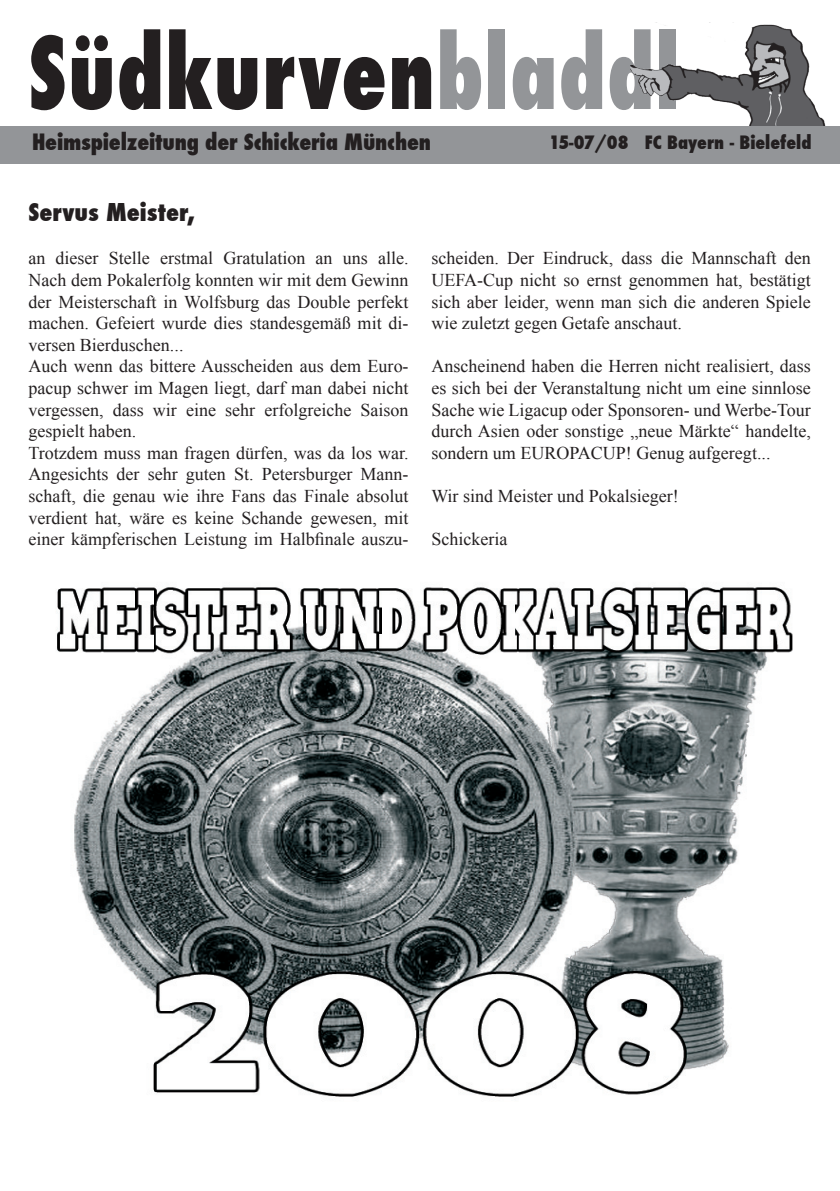
<style>
.page{position:relative;width:840px;height:1191px;background:#fff}
.page>*{position:absolute;margin:0;border:0;box-sizing:border-box;transform-origin:0 0}
.t1{font:800 condensed 96.6px "Futura";letter-spacing:.015em;color:#231f20;scale:.87 1}
.t2{font:800 condensed 24px "Futura";color:#231f20}
.t3{font:800 condensed 22px "Futura";letter-spacing:-.01em;color:#231f20}
.t4{font:18px/21.6px "Times New Roman";color:#231f20;text-align:justify}
.t5{font:800 condensed 18px "Futura";color:#231f20}
.s1{color:#939598}
</style>
<div class="page">
<img style="left:630px;top:22px;width:196px;height:104px">
<div style="left:0;top:126px;width:452px;height:38px;background:#939598"></div>
<div style="left:440px;top:126px;width:371px;height:38px;background:#939598"></div>
<div style="left:811px;top:126px;width:28px;height:38px;background:#939598"></div>
<img style="left:57px;top:587px;width:736px;height:510px">
<p class="t1" style="left:28px;top:7px;width:749px">Südkurven<span class="s1">bladdl</span></p>
<p class="t3" style="left:32px;top:127px;width:400px">Heimspielzeitung der Schickeria München</p>
<p class="t5" style="left:548px;top:130px;width:264px">15-07/08 FC Bayern - Bielefeld</p>
<p class="t2" style="left:28px;top:196px;width:168px">Servus Meister,</p>
<p class="t4" style="left:28px;top:247px;width:381px">an dieser Stelle erstmal Gratulation an uns alle.<br>Nach dem Pokalerfolg konnten wir mit dem Gewinn der Meisterschaft in Wolfsburg das Double perfekt machen. Gefeiert wurde dies standesgemäß mit di&shy;versen Bierduschen...</p>
<p class="t4" style="left:28px;top:355px;width:381px">Auch wenn das bittere Ausscheiden aus dem Euro&shy;pacup schwer im Magen liegt, darf man dabei nicht vergessen, dass wir eine sehr erfolgreiche Saison gespielt haben.</p>
<p class="t4" style="left:28px;top:441px;width:381px">Trotzdem muss man fragen dürfen, was da los war.<br>Angesichts der sehr guten St. Petersburger Mann&shy;schaft, die genau wie ihre Fans das Finale absolut verdient hat, wäre es keine Schande gewesen, mit einer kämpferischen Leistung im Halbfinale auszu-</p>
<p class="t4" style="left:431px;top:247px;width:381px">scheiden. Der Eindruck, dass die Mannschaft den UEFA-Cup nicht so ernst genommen hat, bestätigt sich aber leider, wenn man sich die anderen Spiele wie zuletzt gegen Getafe anschaut.</p>
<p class="t4" style="left:431px;top:355px;width:381px">Anscheinend haben die Herren nicht realisiert, dass es sich bei der Veranstaltung nicht um eine sinnlose Sache wie Ligacup oder Sponsoren- und Werbe-Tour durch Asien oder sonstige „neue Märkte“ handelte, sondern um EUROPACUP! Genug aufgeregt...</p>
<p class="t4" style="left:431px;top:485px;width:249px">Wir sind Meister und Pokalsieger!</p>
<p class="t4" style="left:431px;top:528px;width:77px">Schickeria</p>
</div>
